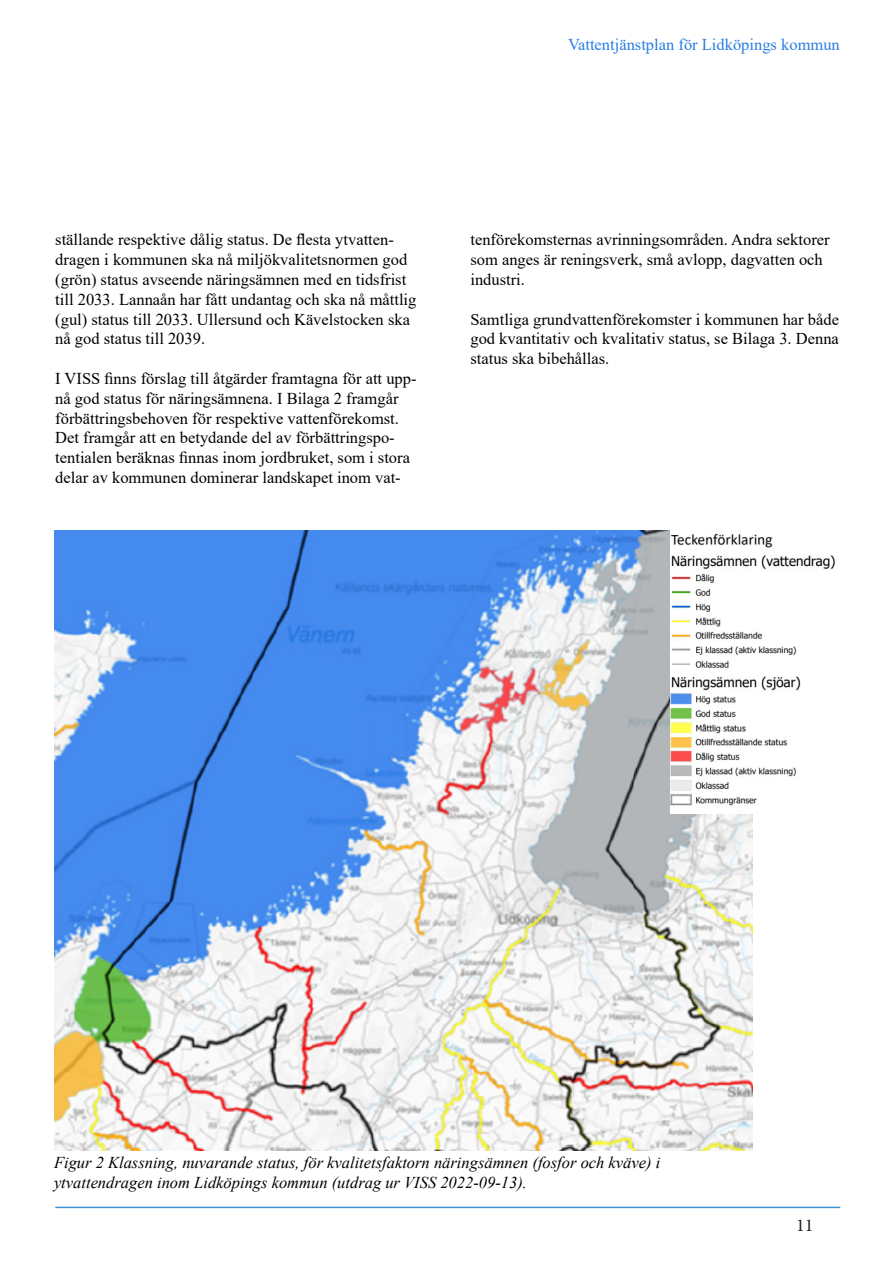
<style>
.page{position:relative;width:893px;height:1263px;background:#fff}
.page>*{position:absolute;margin:0;border:0;box-sizing:border-box;transform-origin:0 0}
.t1{font:18px "Minion Pro";color:#231f20}
.t2{font:16.5px/19.8px "Times New Roman";color:#000}
.t3{font:italic 16.5px/19.8px "Times New Roman";color:#000}
.t4{font:16.5px "Times New Roman";color:#2b7ee2}
</style>
<div class="page">
<hr style="left:55px;top:1206px;width:785px;height:2px;background:#3a96d1">
<img style="left:54px;top:530px;width:699px;height:620px">
<img style="left:671px;top:530px;width:164px;height:283px">
<p class="t4" style="left:568px;top:32px;width:273px">Vattentjänstplan för Lidköpings kommun</p>
<p class="t2" style="left:55px;top:229px;width:363px">ställande respektive dålig status. De flesta ytvatten&shy;dragen i kommunen ska nå miljökvalitetsnormen god (grön) status avseende näringsämnen med en tidsfrist till 2033. Lannaån har fått undantag och ska nå måttlig (gul) status till 2033. Ullersund och Kävelstocken ska nå god status till 2039.</p>
<p class="t2" style="left:55px;top:368px;width:363px">I VISS finns förslag till åtgärder framtagna för att upp&shy;nå god status för näringsämnena. I Bilaga 2 framgår förbättringsbehoven för respektive vattenförekomst.<br>Det framgår att en betydande del av förbättringspo&shy;tentialen beräknas finnas inom jordbruket, som i stora delar av kommunen dominerar landskapet inom vat-</p>
<p class="t2" style="left:470px;top:229px;width:361px">tenförekomsternas avrinningsområden. Andra sektorer som anges är reningsverk, små avlopp, dagvatten och industri.</p>
<p class="t2" style="left:470px;top:309px;width:370px;text-align:justify">Samtliga grundvattenförekomster i kommunen har både god kvantitativ och kvalitativ status, se Bilaga 3. Denna status ska bibehållas.</p>
<p class="t3" style="left:54px;top:1152px;width:608px">Figur 2 Klassning, nuvarande status, för kvalitetsfaktorn näringsämnen (fosfor och kväve) i ytvattendragen inom Lidköpings kommun (utdrag ur VISS 2022-09-13).</p>
<p class="t1" style="left:796px;top:1213px;width:19px">11</p>
</div>
